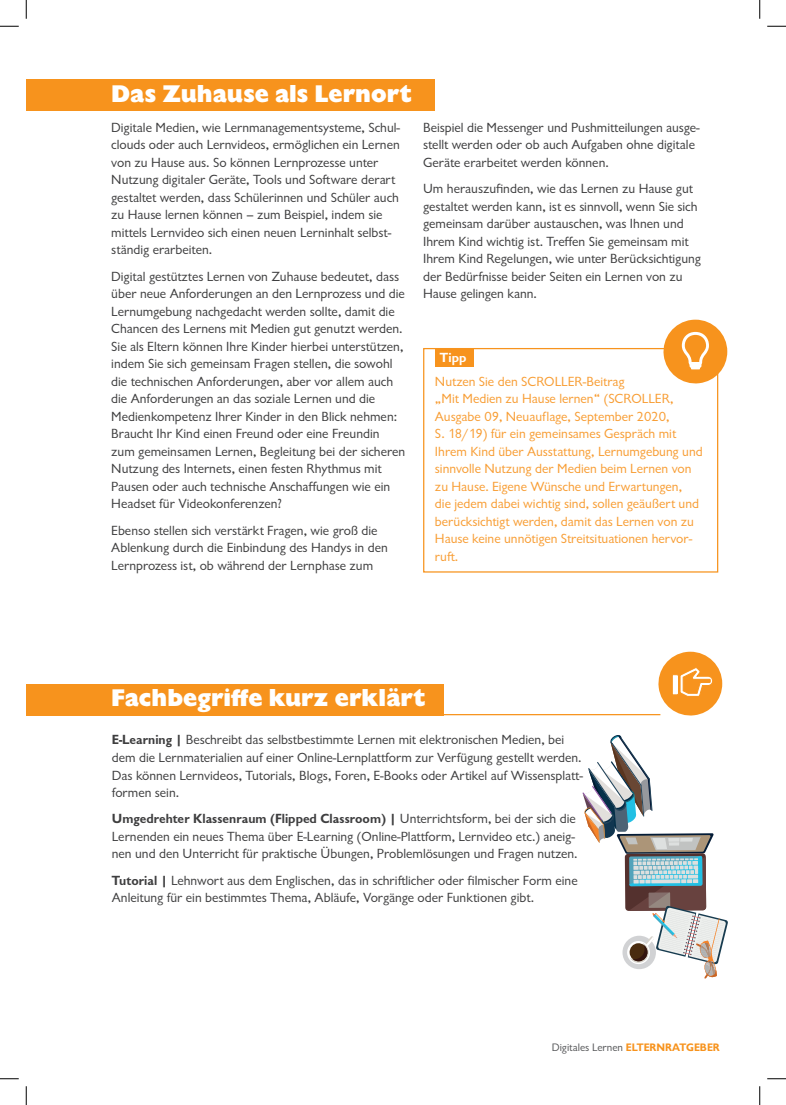
<style>
.page{position:relative;width:786px;height:1105px;background:#fff}
.page>*{position:absolute;margin:0;border:0;box-sizing:border-box;transform-origin:0 0}
.t1{font:800 25px "Chantilly";color:#fff}
.t2{font:13.75px/17.5px "Chantilly";color:#3e3e3f}
.t3{font:13.75px/17.5px "Chantilly";color:#f89d33}
.t4{font:700 13.75px "Chantilly";color:#fff}
.t5{font:11.25px "Chantilly";color:#57585a}
.s1{font-weight:700}
.s2{font-weight:700;color:#f7931d}
</style>
<div class="page">
<div style="left:26px;top:79px;width:409px;height:32px;background:#f7931d"></div>
<svg style="left:657px;top:652px;width:65px;height:64px"></svg>
<div style="left:26px;top:684px;width:417px;height:31px;background:#f7931d"></div>
<hr style="left:386px;top:714px;width:274px;height:1px;background:#f7931d">
<svg style="left:582px;top:735px;width:146px;height:244px"></svg>
<div style="left:423px;top:348px;width:295px;height:225px;border:1px solid #f7931d"></div>
<svg style="left:662px;top:320px;width:65px;height:65px"></svg>
<div style="left:435px;top:349px;width:39px;height:17px;background:#f7931d"></div>
<svg style="left:0;top:25px;width:19px;height:2px"></svg>
<svg style="left:767px;top:25px;width:19px;height:2px"></svg>
<svg style="left:0;top:1078px;width:19px;height:1px"></svg>
<svg style="left:767px;top:1078px;width:19px;height:1px"></svg>
<svg style="left:25px;top:0;width:2px;height:19px"></svg>
<svg style="left:25px;top:1086px;width:2px;height:19px"></svg>
<svg style="left:759px;top:0;width:2px;height:19px"></svg>
<svg style="left:759px;top:1086px;width:2px;height:19px"></svg>
<h1 class="t1" style="left:111px;top:79px;width:301px">Das Zuhause als Lernort</h1>
<p class="t2" style="left:111px;top:119px;width:290px">Digitale Medien, wie Lernmanagementsysteme, Schul&shy;clouds oder auch Lernvideos, ermöglichen ein Lernen von zu Hause aus. So können Lernprozesse unter Nutzung digitaler Geräte, Tools und Software derart gestaltet werden, dass Schülerinnen und Schüler auch zu Hause lernen können – zum Beispiel, indem sie mittels Lernvideo sich einen neuen Lerninhalt selbst&shy;ständig erarbeiten.</p>
<p class="t2" style="left:111px;top:268px;width:295px">Digital gestütztes Lernen von Zuhause bedeutet, dass über neue Anforderungen an den Lernprozess und die Lernumgebung nachgedacht werden sollte, damit die Chancen des Lernens mit Medien gut genutzt werden.<br>Sie als Eltern können Ihre Kinder hierbei unterstützen, indem Sie sich gemeinsam Fragen stellen, die sowohl die technischen Anforderungen, aber vor allem auch die Anforderungen an das soziale Lernen und die Medienkompetenz Ihrer Kinder in den Blick nehmen:<br>Braucht Ihr Kind einen Freund oder eine Freundin zum gemeinsamen Lernen, Begleitung bei der sicheren Nutzung des Internets, einen festen Rhythmus mit Pausen oder auch technische Anschaffungen wie ein Headset für Videokonferenzen?</p>
<p class="t2" style="left:111px;top:521px;width:278px">Ebenso stellen sich verstärkt Fragen, wie groß die<br>Ablenkung durch die Einbindung des Handys in den<br>Lernprozess ist, ob während der Lernphase zum</p>
<p class="t2" style="left:423px;top:119px;width:278px">Beispiel die Messenger und Pushmitteilungen ausge&shy;stellt werden oder ob auch Aufgaben ohne digitale<br>Geräte erarbeitet werden können.</p>
<p class="t2" style="left:423px;top:180px;width:279px">Um herauszufinden, wie das Lernen zu Hause gut gestaltet werden kann, ist es sinnvoll, wenn Sie sich gemeinsam darüber austauschen, was Ihnen und Ihrem Kind wichtig ist. Treffen Sie gemeinsam mit Ihrem Kind Regelungen, wie unter Berücksichtigung der Bedürfnisse beider Seiten ein Lernen von zu Hause gelingen kann.</p>
<p class="t4" style="left:440px;top:349px;width:28px">Tipp</p>
<p class="t3" style="left:435px;top:373px;width:269px">Nutzen Sie den SCROLLER-Beitrag<br>„Mit Medien zu Hause lernen“ (SCROLLER, Ausgabe 09, Neuauflage, September 2020,<br>S. 18/19) für ein gemeinsames Gespräch mit Ihrem Kind über Ausstattung, Lernumgebung und sinnvolle Nutzung der Medien beim Lernen von zu Hause. Eigene Wünsche und Erwartungen,<br>die jedem dabei wichtig sind, sollen geäußert und berücksichtigt werden, damit das Lernen von zu Hause keine unnötigen Streitsituationen hervor&shy;ruft.</p>
<h1 class="t1" style="left:111px;top:684px;width:315px">Fachbegriffe kurz erklärt</h1>
<p class="t2" style="left:112px;top:731px;width:473px"><span class="s1">E-Learning |</span> Beschreibt das selbstbestimmte Lernen mit elektronischen Medien, bei dem die Lernmaterialien auf einer Online-Lernplattform zur Verfügung gestellt werden.<br>Das können Lernvideos, Tutorials, Blogs, Foren, E-Books oder Artikel auf Wissensplatt&shy;formen sein.</p>
<p class="t2" style="left:112px;top:810px;width:467px"><span class="s1">Umgedrehter Klassenraum (Flipped Classroom) |</span> Unterrichtsform, bei der sich die<br>Lernenden ein neues Thema über E-Learning (Online-Plattform, Lernvideo etc.) aneig&shy;nen und den Unterricht für praktische Übungen, Problemlösungen und Fragen nutzen.</p>
<p class="t2" style="left:112px;top:871px;width:467px"><span class="s1">Tutorial |</span> Lehnwort aus dem Englischen, das in schriftlicher oder filmischer Form eine<br>Anleitung für ein bestimmtes Thema, Abläufe, Vorgänge oder Funktionen gibt.</p>
<p class="t5" style="left:552px;top:1041px;width:169px">Digitales Lernen <span class="s2">ELTERNRATGEBER</span></p>
</div>
